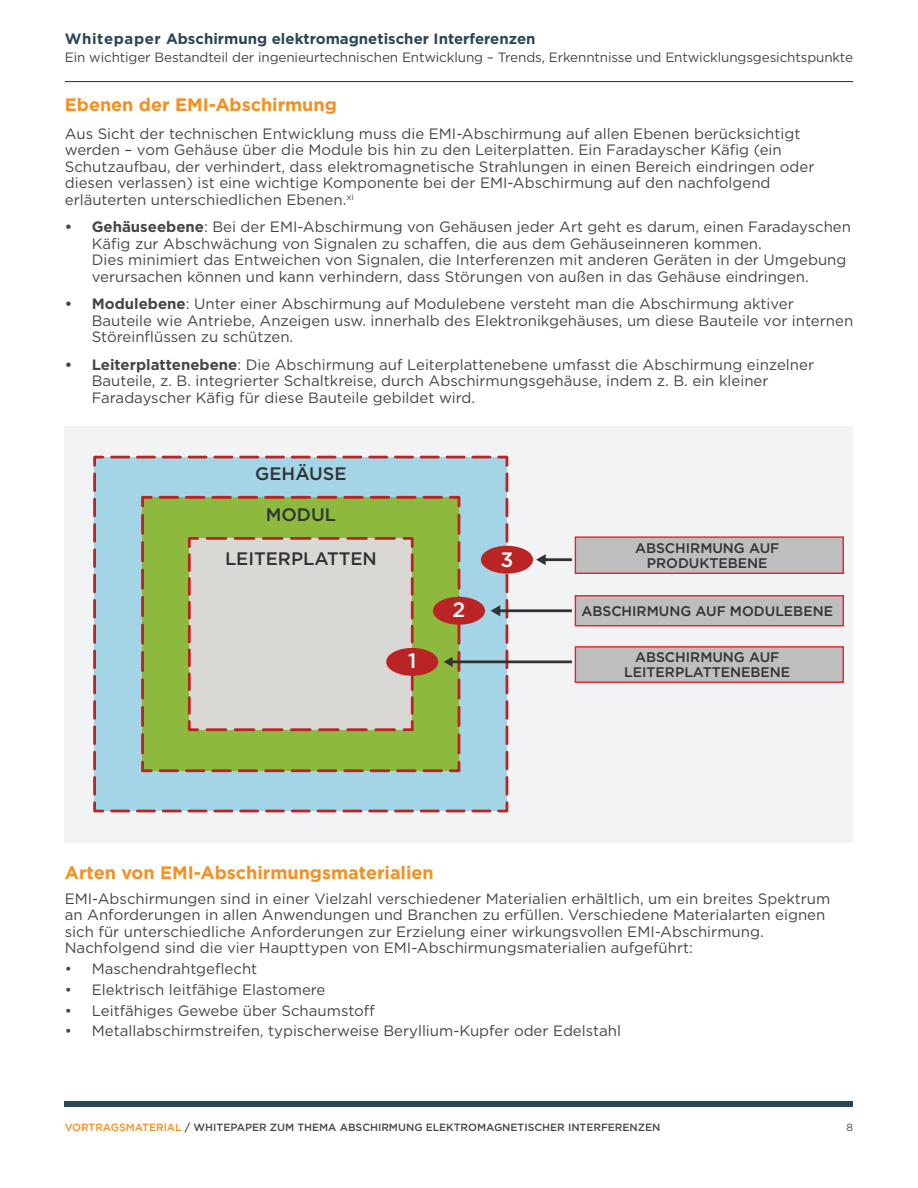
<style>
.page{position:relative;width:918px;height:1188px;background:#fff}
.page>*{position:absolute;margin:0;border:0;box-sizing:border-box;transform-origin:0 0}
.t1{font:500 20.85px "Gotham";color:#fff}
.WP_Body_Copy_Subhead{font:700 18px "Gotham";color:#f68f1e}
.t2{font:500 18px "Gotham";color:#313232}
.WP_Intro_Body{font:15px/16.5px "Gotham";color:#454647}
.t3{font:700 15px "Gotham";color:#2b4756}
.t4{font:500 13.95px/15.3px "Gotham";color:#313232;text-align:center}
.t5{font:13.5px "Gotham";letter-spacing:-.01em;color:#454647}
.t6{font:500 10.5px "Gotham";color:#454647}
.t7{font:10.5px "Gotham";color:#454647}
.s1{font-weight:700}
.s2{color:#f68f1e}
</style>
<div class="page">
<div style="left:65px;top:1101px;width:788px;height:6px;background:#2b4756"></div>
<hr style="left:65px;top:81px;width:788px;height:1px;background:#2b4756">
<div style="left:65px;top:426px;width:788px;height:416px;background:#f2f3f4"></div>
<div style="left:575px;top:537px;width:268px;height:36px;background:#bfbebe"></div>
<div style="left:575px;top:536px;width:269px;height:38px;border:1px solid #ee1d23"></div>
<div style="left:575px;top:596px;width:268px;height:30px;background:#bfbebe"></div>
<div style="left:575px;top:595px;width:269px;height:31px;border:1px solid #ee1d23"></div>
<div style="left:575px;top:647px;width:268px;height:35px;background:#bfbebe"></div>
<div style="left:575px;top:646px;width:269px;height:37px;border:1px solid #ee1d23"></div>
<div style="left:481px;top:546px;width:52px;height:28px;background:#bb2424;border-radius:50%"></div>
<hr style="left:544px;top:558px;width:28px;height:3px;background:#313232">
<svg style="left:536px;top:554px;width:10px;height:11px"></svg>
<hr style="left:499px;top:609px;width:73px;height:3px;background:#313232">
<hr style="left:451px;top:660px;width:121px;height:3px;background:#313232">
<svg style="left:93px;top:455px;width:417px;height:358px;background:#aec2a6"></svg>
<p class="t3" style="left:65px;top:29px;width:472px">Whitepaper Abschirmung elektromagnetischer Interferenzen</p>
<p class="t5" style="left:65px;top:48px;width:790px">Ein wichtiger Bestandteil der ingenieurtechnischen Entwicklung – Trends, Erkenntnisse und Entwicklungsgesichtspunkte</p>
<p class="WP_Body_Copy_Subhead" style="left:65px;top:93px;width:274px">Ebenen der EMI-Abschirmung</p>
<p class="WP_Intro_Body" style="left:65px;top:125px;width:751px">Aus Sicht der technischen Entwicklung muss die EMI-Abschirmung auf allen Ebenen berücksichtigt werden – vom Gehäuse über die Module bis hin zu den Leiterplatten. Ein Faradayscher Käfig (ein Schutzaufbau, der verhindert, dass elektromagnetische Strahlungen in einen Bereich eindringen oder diesen verlassen) ist eine wichtige Komponente bei der EMI-Abschirmung auf den nachfolgend erläuterten unterschiedlichen Ebenen.<sup>xi</sup></p>
<p class="WP_Intro_Body" style="left:92px;top:218px;width:761px;text-indent:-27px"><span class="s1">• Gehäuseebene</span>: Bei der EMI-Abschirmung von Gehäusen jeder Art geht es darum, einen Faradayschen Käfig zur Abschwächung von Signalen zu schaffen, die aus dem Gehäuseinneren kommen.<br>Dies minimiert das Entweichen von Signalen, die Interferenzen mit anderen Geräten in der Umgebung verursachen können und kann verhindern, dass Störungen von außen in das Gehäuse eindringen.</p>
<p class="WP_Intro_Body" style="left:92px;top:295px;width:763px;text-indent:-27px"><span class="s1">• Modulebene</span>: Unter einer Abschirmung auf Modulebene versteht man die Abschirmung aktiver<br>Bauteile wie Antriebe, Anzeigen usw. innerhalb des Elektronikgehäuses, um diese Bauteile vor internen<br>Störeinflüssen zu schützen.</p>
<p class="WP_Intro_Body" style="left:92px;top:356px;width:724px;text-indent:-27px"><span class="s1">• Leiterplattenebene</span>: Die Abschirmung auf Leiterplattenebene umfasst die Abschirmung einzelner<br>Bauteile, z. B. integrierter Schaltkreise, durch Abschirmungsgehäuse, indem z. B. ein kleiner<br>Faradayscher Käfig für diese Bauteile gebildet wird.</p>
<p class="t2" style="left:255px;top:462px;width:93px">GEHÄUSE</p>
<p class="t2" style="left:266px;top:502px;width:72px">MODUL</p>
<p class="t2" style="left:225px;top:547px;width:153px">LEITERPLATTEN</p>
<p class="t1" style="left:500px;top:546px;width:14px">3</p>
<p class="t1" style="left:408px;top:647px;width:10px">1</p>
<p class="t1" style="left:453px;top:596px;width:14px">2</p>
<p class="t4" style="left:635px;top:540px;width:146px">ABSCHIRMUNG AUF<br>PRODUKTEBENE</p>
<p class="t4" style="left:581px;top:603px;width:253px">ABSCHIRMUNG AUF MODULEBENE</p>
<p class="t4" style="left:624px;top:649px;width:167px">ABSCHIRMUNG AUF<br>LEITERPLATTENEBENE</p>
<p class="WP_Body_Copy_Subhead" style="left:65px;top:861px;width:370px">Arten von EMI-Abschirmungsmaterialien</p>
<p class="WP_Intro_Body" style="left:65px;top:890px;width:767px">EMI-Abschirmungen sind in einer Vielzahl verschiedener Materialien erhältlich, um ein breites Spektrum an Anforderungen in allen Anwendungen und Branchen zu erfüllen. Verschiedene Materialarten eignen sich für unterschiedliche Anforderungen zur Erzielung einer wirkungsvollen EMI-Abschirmung.<br>Nachfolgend sind die vier Haupttypen von EMI-Abschirmungsmaterialien aufgeführt:</p>
<p class="WP_Intro_Body" style="left:65px;top:960px;width:194px">• Maschendrahtgeflecht</p>
<p class="WP_Intro_Body" style="left:65px;top:981px;width:262px">• Elektrisch leitfähige Elastomere</p>
<p class="WP_Intro_Body" style="left:65px;top:1002px;width:312px">• Leitfähiges Gewebe über Schaumstoff</p>
<p class="WP_Intro_Body" style="left:65px;top:1023px;width:558px">• Metallabschirmstreifen, typischerweise Beryllium-Kupfer oder Edelstahl</p>
<p class="t6" style="left:65px;top:1120px;width:597px"><span class="s2">VORTRAGSMATERIAL</span> / WHITEPAPER ZUM THEMA ABSCHIRMUNG ELEKTROMAGNETISCHER INTERFERENZEN</p>
<p class="t7" style="left:847px;top:1121px;width:8px">8</p>
</div>
